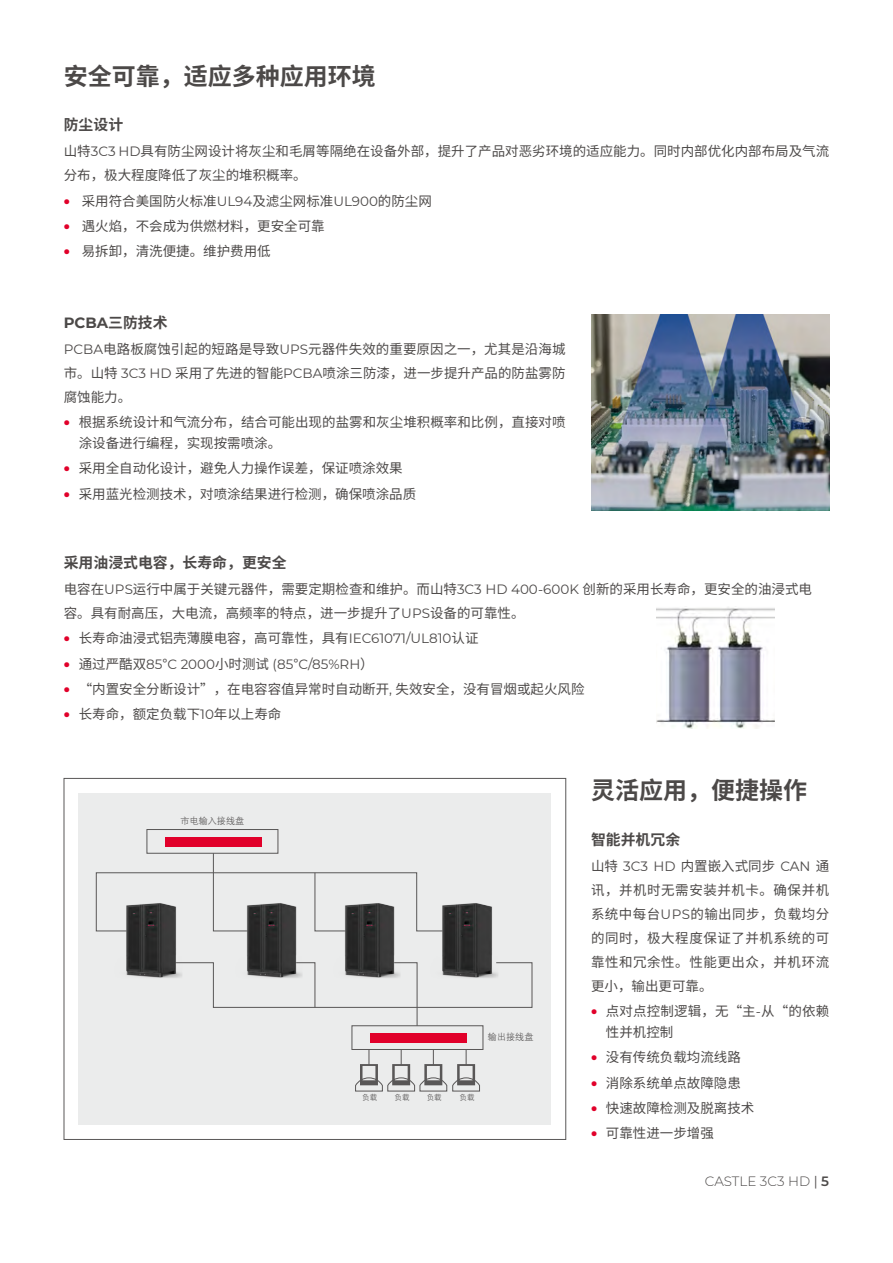
<style>
.page{position:relative;width:893px;height:1263px;background:#fff}
.page>*{position:absolute;margin:0;border:0;box-sizing:border-box;transform-origin:0 0}
.t1{font:700 24px "Noto Sans CJ Ksc";color:#4c4948}
.t2{font:700 14.85px "Noto Sans CJ Ksc";color:#4c4948}
.t3{font:700 14.85px "Montserrat";color:#4c4948}
.t4{font:13.5px/24px "Noto Sans CJ Ksc";color:#4c4948}
.t5{font:13.5px "Montserrat";color:#4c4948}
.t6{font:300 13.5px "Montserrat";color:#4c4948}
.t7{font:9.15px "FZZDXJW GB1 0";color:#595757}
.t8{font:7.5px "FZZDXJW GB1 0";color:#595757}
.s1{font-family:"Montserrat"}
.s2{font-family:"Montserrat";font-weight:900;font-size:14.85px;color:#e1002a}
.s3{font-family:"Noto Sans CJ Ksc"}
.s4{font-weight:900;font-size:14.85px;color:#e1002a}
.s5{font-weight:400}
.s6{font-weight:600}
</style>
<div class="page">
<img style="left:591px;top:315px;width:238px;height:195px">
<img style="left:657px;top:607px;width:118px;height:121px">
<div style="left:79px;top:793px;width:472px;height:332px;background:#ebecec"></div>
<div style="left:147px;top:829px;width:131px;height:24px;border:1px solid #595757"></div>
<div style="left:165px;top:837px;width:96px;height:10px;background:#e1002a"></div>
<div style="left:370px;top:1033px;width:96px;height:10px;background:#e1002a"></div>
<svg style="left:96px;top:852px;width:331px;height:80px"></svg>
<svg style="left:190px;top:962px;width:343px;height:64px"></svg>
<svg style="left:355px;top:1049px;width:125px;height:43px"></svg>
<img style="left:427px;top:903px;width:79px;height:75px">
<img style="left:329px;top:899px;width:79px;height:79px">
<img style="left:231px;top:899px;width:79px;height:79px">
<img style="left:111px;top:899px;width:79px;height:79px">
<h1 class="t1" style="left:64px;top:63px;width:313px">安全可靠，适应多种应用环境</h1>
<p class="t2" style="left:64px;top:116px;width:61px">防尘设计</p>
<p class="t4" style="left:64px;top:140px;width:767px">山特<span class="s1">3C3 HD</span>具有防尘网设计将灰尘和毛屑等隔绝在设备外部，提升了产品对恶劣环境的适应能力。同时内部优化内部布局及气流分布，极大程度降低了灰尘的堆积概率。</p>
<p class="t4" style="left:64px;top:189px;width:370px"><span class="s2">•</span> 采用符合美国防火标准<span class="s1">UL94</span>及滤尘网标准<span class="s1">UL900</span>的防尘网</p>
<p class="t4" style="left:64px;top:214px;width:262px"><span class="s2">•</span> 遇火焰，不会成为供燃材料，更安全可靠</p>
<p class="t4" style="left:64px;top:239px;width:208px"><span class="s2">•</span> 易拆卸，清洗便捷。维护费用低</p>
<p class="t3" style="left:64px;top:312px;width:105px">PCBA<span class="s3">三防技术</span></p>
<p class="t4" style="left:64px;top:337px;width:503px;text-align:justify"><span class="s1">PCBA</span>电路板腐蚀引起的短路是导致<span class="s1">UPS</span>元器件失效的重要原因之一，尤其是沿海城市。山特 <span class="s1">3C3 HD</span> 采用了先进的智能<span class="s1">PCBA</span>喷涂三防漆，进一步提升产品的防盐雾防腐蚀能力。</p>
<p class="t4" style="left:79px;top:412px;width:488px;line-height:21px;text-indent:-15px"><span class="s2">•</span> 根据系统设计和气流分布，结合可能出现的盐雾和灰尘堆积概率和比例，直接对喷涂设备进行编程，实现按需喷涂。</p>
<p class="t4" style="left:64px;top:457px;width:340px"><span class="s2">•</span> 采用全自动化设计，避免人力操作误差，保证喷涂效果</p>
<p class="t4" style="left:64px;top:482px;width:354px"><span class="s2">•</span> 采用蓝光检测技术，对喷涂结果进行检测，确保喷涂品质</p>
<p class="t2" style="left:64px;top:554px;width:224px">采用油浸式电容，长寿命，更安全</p>
<p class="t4" style="left:64px;top:577px;width:750px">电容在<span class="s1">UPS</span>运行中属于关键元器件，需要定期检查和维护。而山特<span class="s1">3C3 HD 400-600K</span> 创新的采用长寿命，更安全的油浸式电容。具有耐高压，大电流，高频率的特点，进一步提升了<span class="s1">UPS</span>设备的可靠性。</p>
<p class="t4" style="left:64px;top:627px;width:416px"><span class="s2">•</span> 长寿命油浸式铝壳薄膜电容，高可靠性，具有<span class="s1">IEC61071/UL810</span>认证</p>
<p class="t5" style="left:64px;top:654px;width:312px"><span class="s4">•</span> <span class="s3">通过严酷双</span>85<span class="s3">°</span>C 2000<span class="s3">小时测试</span> (85<span class="s3">°</span>C/85%RH<span class="s3">）</span></p>
<p class="t4" style="left:64px;top:677px;width:522px"><span class="s2">•</span> “内置安全分断设计”，在电容容值异常时自动断开<span class="s1">,</span> 失效安全，没有冒烟或起火风险</p>
<p class="t4" style="left:64px;top:702px;width:219px"><span class="s2">•</span> 长寿命，额定负载下<span class="s1">10</span>年以上寿命</p>
<p class="t7" style="left:181px;top:816px;width:65px">市电输入接线盘</p>
<p class="t7" style="left:488px;top:1032px;width:47px">输出接线盘</p>
<p class="t8" style="left:362px;top:1093px;width:17px">负载</p>
<p class="t8" style="left:394px;top:1093px;width:17px">负载</p>
<p class="t8" style="left:427px;top:1093px;width:17px">负载</p>
<p class="t8" style="left:459px;top:1093px;width:17px">负载</p>
<h1 class="t1" style="left:591px;top:777px;width:217px">灵活应用，便捷操作</h1>
<p class="t2" style="left:591px;top:831px;width:91px">智能并机冗余</p>
<p class="t4" style="left:591px;top:854px;width:240px;text-align:justify">山特 <span class="s1">3C3 HD</span> 内置嵌入式同步 <span class="s1">CAN</span> 通讯，并机时无需安装并机卡。确保并机系统中每台<span class="s1">UPS</span>的输出同步，负载均分的同时，极大程度保证了并机系统的可靠性和冗余性。性能更出众，并机环流更小，输出更可靠。</p>
<p class="t4" style="left:606px;top:1001px;width:225px;line-height:21px;text-indent:-15px"><span class="s2">•</span> 点对点控制逻辑，无“主<span class="s1">-</span>从“的依赖性并机控制</p>
<p class="t4" style="left:591px;top:1045px;width:151px"><span class="s2">•</span> 没有传统负载均流线路</p>
<p class="t4" style="left:591px;top:1071px;width:151px"><span class="s2">•</span> 消除系统单点故障隐患</p>
<p class="t4" style="left:591px;top:1096px;width:165px"><span class="s2">•</span> 快速故障检测及脱离技术</p>
<p class="t4" style="left:591px;top:1121px;width:124px"><span class="s2">•</span> 可靠性进一步增强</p>
<p class="t6" style="left:705px;top:1171px;width:126px">CASTLE 3C3 HD <span class="s5">|</span> <span class="s6">5</span></p>
</div>
